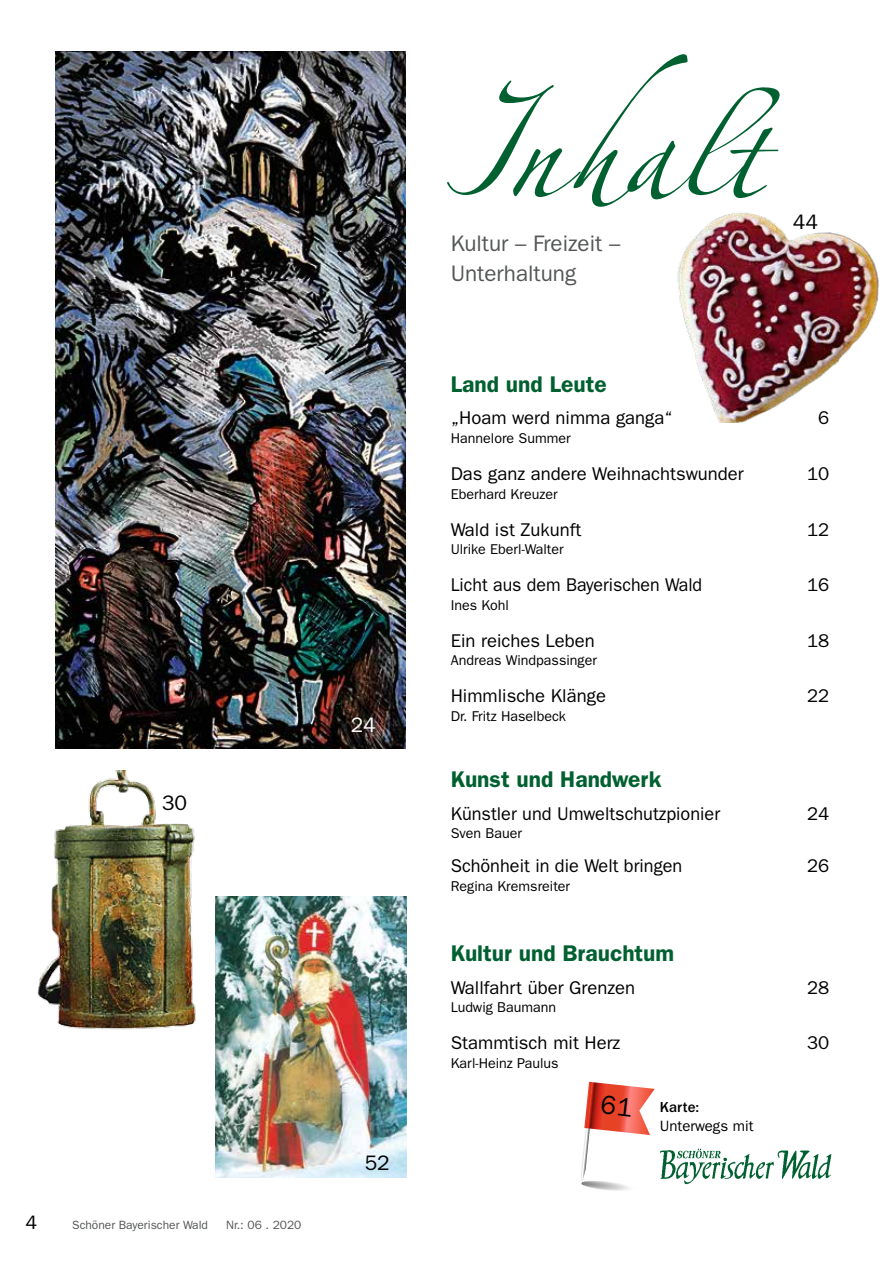
<style>
.page{position:relative;width:893px;height:1263px;background:#fff}
.page>*{position:absolute;margin:0;border:0;box-sizing:border-box;transform-origin:0 0}
.t1{font:204.75px "Linotype Zapfino Three";color:#006030}
.t2{font:600 22.8px "Franklin Gothic";color:#006030}
.t3{font:22.5px/30px "Franklin Gothic";color:#545556}
.t4{font:21px "Franklin Gothic";color:#000}
.t5{font:21px "Franklin Gothic";color:#fff}
.t6{font:19.5px "Franklin Gothic";color:#000}
.t7{font:18.6px "Franklin Gothic";color:#000}
.t8{font:18.6px "Franklin Gothic";color:#000;scale:.96 1}
.t9{font:15px "Franklin Gothic";color:#000}
.t10{font:500 15px "Franklin Gothic";color:#000}
.t11{font:14.25px "Franklin Gothic";color:#000}
.t12{font:12px "Franklin Gothic";color:#545556}
</style>
<div class="page">
<img style="left:55px;top:51px;width:350px;height:697px">
<img style="left:660px;top:1148px;width:172px;height:37px">
<img style="left:677px;top:212px;width:202px;height:211px">
<img style="left:37px;top:771px;width:159px;height:259px">
<img style="left:215px;top:897px;width:191px;height:280px">
<svg style="left:581px;top:1082px;width:74px;height:109px"></svg>
<p class="t4" style="left:162px;top:791px;width:27px">30</p>
<p class="t5" style="left:351px;top:712px;width:27px">24</p>
<p class="t6" style="left:26px;top:1211px;width:13px">4</p>
<p class="t12" style="left:72px;top:1218px;width:137px">Schöner Bayerischer Wald</p>
<p class="t12" style="left:226px;top:1218px;width:77px">Nr.: 06 . 2020</p>
<p class="t4" style="left:365px;top:1150px;width:27px">52</p>
<h1 class="t1" style="left:442px;top:3px;width:319px">Inhalt</h1>
<p class="t3" style="left:451px;top:229px;width:171px">Kultur – Freizeit –<br>Unterhaltung</p>
<p class="t4" style="left:793px;top:210px;width:27px">44</p>
<p class="t2" style="left:451px;top:370px;width:157px">Land und Leute</p>
<p class="t7" style="left:451px;top:407px;width:224px">„Hoam werd nimma ganga“</p>
<p class="t7" style="left:818px;top:407px;width:13px">6</p>
<p class="t11" style="left:451px;top:430px;width:121px">Hannelore Summer</p>
<p class="t7" style="left:451px;top:463px;width:295px">Das ganz andere Weihnachtswunder</p>
<p class="t7" style="left:807px;top:463px;width:24px">10</p>
<p class="t11" style="left:451px;top:485px;width:108px">Eberhard Kreuzer</p>
<p class="t7" style="left:451px;top:519px;width:132px">Wald ist Zukunft</p>
<p class="t7" style="left:807px;top:519px;width:24px">12</p>
<p class="t11" style="left:451px;top:541px;width:114px">Ulrike Eberl-Walter</p>
<p class="t8" style="left:451px;top:574px;width:263px">Licht aus dem Bayerischen Wald</p>
<p class="t7" style="left:807px;top:574px;width:24px">16</p>
<p class="t11" style="left:451px;top:597px;width:60px">Ines Kohl</p>
<p class="t7" style="left:451px;top:630px;width:146px">Ein reiches Leben</p>
<p class="t7" style="left:807px;top:630px;width:24px">18</p>
<p class="t11" style="left:451px;top:652px;width:148px">Andreas Windpassinger</p>
<p class="t7" style="left:451px;top:685px;width:157px">Himmlische Klänge</p>
<p class="t7" style="left:807px;top:685px;width:24px">22</p>
<p class="t11" style="left:451px;top:708px;width:117px">Dr. Fritz Haselbeck</p>
<p class="t2" style="left:451px;top:766px;width:212px">Kunst und Handwerk</p>
<p class="t7" style="left:451px;top:803px;width:271px">Künstler und Umweltschutzpionier</p>
<p class="t7" style="left:807px;top:803px;width:24px">24</p>
<p class="t11" style="left:451px;top:825px;width:73px">Sven Bauer</p>
<p class="t7" style="left:451px;top:855px;width:233px">Schönheit in die Welt bringen</p>
<p class="t7" style="left:807px;top:855px;width:24px">26</p>
<p class="t11" style="left:451px;top:878px;width:121px">Regina Kremsreiter</p>
<p class="t2" style="left:451px;top:940px;width:225px">Kultur und Brauchtum</p>
<p class="t7" style="left:451px;top:977px;width:186px">Wallfahrt über Grenzen</p>
<p class="t7" style="left:807px;top:977px;width:24px">28</p>
<p class="t11" style="left:451px;top:999px;width:107px">Ludwig Baumann</p>
<p class="t7" style="left:451px;top:1032px;width:171px">Stammtisch mit Herz</p>
<p class="t7" style="left:807px;top:1032px;width:24px">30</p>
<p class="t11" style="left:451px;top:1055px;width:109px">Karl-Heinz Paulus</p>
<p class="t10" style="left:660px;top:1098px;width:41px">Karte:</p>
<p class="t9" style="left:660px;top:1117px;width:95px">Unterwegs mit</p>
</div>
